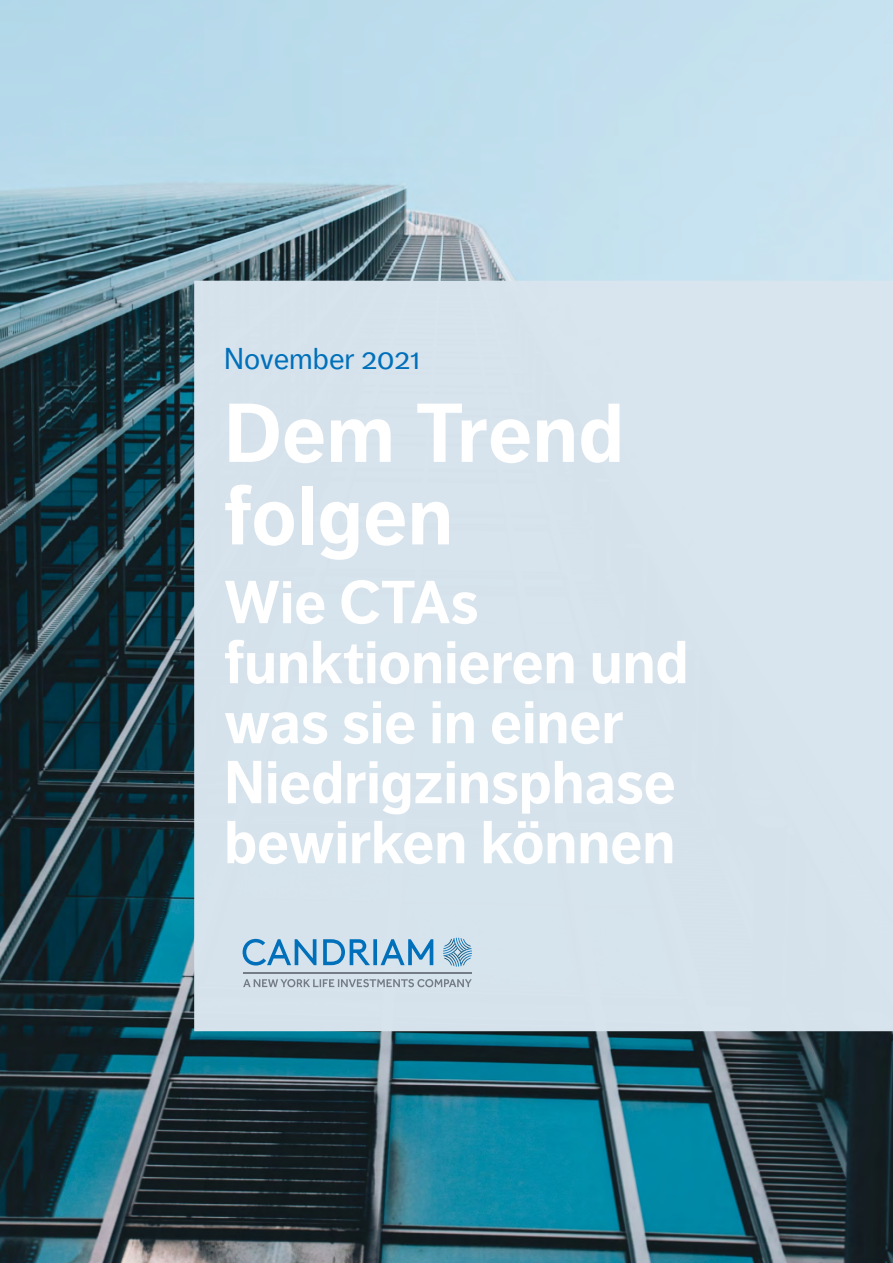
<style>
.page{position:relative;width:893px;height:1263px;background:#fff}
.page>*{position:absolute;margin:0;border:0;box-sizing:border-box;transform-origin:0 0}
.t1{font:700 82.5px/82.5px "Dagny Web W03";letter-spacing:.005em;color:#fff}
.t2{font:700 60px/60px "Dagny Web W03";color:#fff}
.t3{font:30px "Dagny Web W03";color:#0070ba}
</style>
<div class="page">
<img style="left:0;top:0;width:893px;height:1263px">
<div style="left:194px;top:281px;width:699px;height:750px;background:#d6e4ed"></div>
<svg style="left:443px;top:938px;width:29px;height:28px"></svg>
<svg style="left:243px;top:979px;width:229px;height:8px;background:#aeb9c3"></svg>
<hr style="left:244px;top:973px;width:228px;height:1px;background:#747c87">
<svg style="left:243px;top:939px;width:190px;height:26px;background:#88b9da"></svg>
<p class="t3" style="left:224px;top:342px;width:198px">November 2021</p>
<h1 class="t1" style="left:224px;top:393px;width:401px">Dem Trend folgen</h1>
<p class="t2" style="left:224px;top:573px;width:466px">Wie CTAs funktionieren und was sie in einer<br>Niedrigzinsphase bewirken können</p>
</div>
